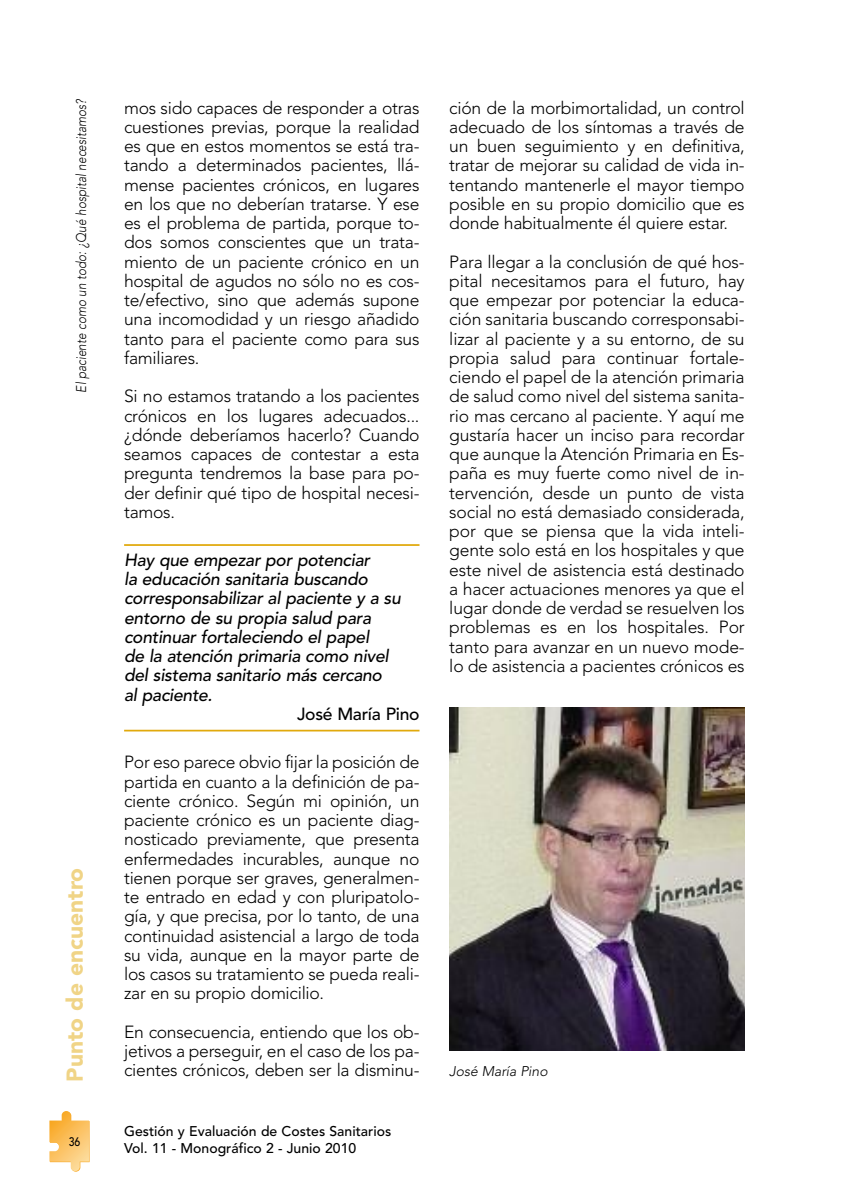
<style>
.page{position:relative;width:844px;height:1191px;background:#fff}
.page>*{position:absolute;margin:0;border:0;box-sizing:border-box;transform-origin:0 0}
.t1{font:900 22.75px "Avenir";color:#f0d486}
.t2{font:300 17.5px/19.2px "Avenir";letter-spacing:-.015em;color:#000;text-align:justify}
.t3{font:italic 500 17.5px/19.2px "Avenir";letter-spacing:-.015em;color:#000}
.t4{font:500 17.5px "Avenir";letter-spacing:-.015em;color:#000}
.t5{font:500 14px/17.5px "Avenir";color:#000}
.t6{font:italic 300 14px "Avenir";color:#000;scale:.85 1}
.t7{font:italic 300 14px "Avenir";color:#000}
.t8{font:500 12.25px "Avenir";color:#000;scale:.85 1}
</style>
<div class="page">
<svg style="left:50px;top:1111px;width:39px;height:60px"></svg>
<hr style="left:124px;top:544px;width:295px;height:2px;background:#e1a90c">
<hr style="left:124px;top:729px;width:295px;height:2px;background:#e1a90c">
<img style="left:449px;top:708px;width:295px;height:342px">
<p class="t6" style="left:76px;top:392px;width:347px;rotate:-90deg">El paciente como un todo: ¿Qué hospital necesitamos?</p>
<h1 class="t1" style="left:66px;top:1081px;width:216px;rotate:-90deg">Punto de encuentro</h1>
<p class="t8" style="left:69px;top:1136px;width:15px">36</p>
<p class="t2" style="left:124px;top:99px;width:297px">mos sido capaces de responder a otras cuestiones previas, porque la realidad es que en estos momentos se está tra&shy;tando a determinados pacientes, llá&shy;mense pacientes crónicos, en lugares en los que no deberían tratarse. Y ese es el problema de partida, porque to&shy;dos somos conscientes que un trata&shy;miento de un paciente crónico en un hospital de agudos no sólo no es cos&shy;te/efectivo, sino que además supone una incomodidad y un riesgo añadido tanto para el paciente como para sus familiares.</p>
<p class="t2" style="left:124px;top:388px;width:297px">Si no estamos tratando a los pacientes crónicos en los lugares adecuados... ¿dónde deberíamos hacerlo? Cuando seamos capaces de contestar a esta pregunta tendremos la base para po&shy;der definir qué tipo de hospital necesi&shy;tamos.</p>
<p class="t3" style="left:124px;top:551px;width:278px">Hay que empezar por potenciar<br>la educación sanitaria buscando corresponsabilizar al paciente y a su entorno de su propia salud para continuar fortaleciendo el papel<br>de la atención primaria como nivel del sistema sanitario más cercano<br>al paciente.</p>
<p class="t4" style="left:297px;top:706px;width:124px">José María Pino</p>
<p class="t2" style="left:124px;top:754px;width:297px">Por eso parece obvio fijar la posición de partida en cuanto a la definición de pa&shy;ciente crónico. Según mi opinión, un paciente crónico es un paciente diag&shy;nosticado previamente, que presenta enfermedades incurables, aunque no tienen porque ser graves, generalmen&shy;te entrado en edad y con pluripatolo&shy;gía, y que precisa, por lo tanto, de una continuidad asistencial a largo de toda su vida, aunque en la mayor parte de los casos su tratamiento se pueda reali&shy;zar en su propio domicilio.</p>
<p class="t2" style="left:124px;top:1023px;width:297px">En consecuencia, entiendo que los ob&shy;jetivos a perseguir, en el caso de los pa&shy;cientes crónicos, deben ser la disminu-</p>
<p class="t5" style="left:124px;top:1123px;width:268px">Gestión y Evaluación de Costes Sanitarios<br>Vol. 11 - Monográfico 2 - Junio 2010</p>
<p class="t2" style="left:449px;top:99px;width:297px">ción de la morbimortalidad, un control adecuado de los síntomas a través de un buen seguimiento y en definitiva, tratar de mejorar su calidad de vida in&shy;tentando mantenerle el mayor tiempo posible en su propio domicilio que es donde habitualmente él quiere estar.</p>
<p class="t2" style="left:449px;top:253px;width:297px">Para llegar a la conclusión de qué hos&shy;pital necesitamos para el futuro, hay que empezar por potenciar la educa&shy;ción sanitaria buscando corresponsabi&shy;lizar al paciente y a su entorno, de su propia salud para continuar fortale&shy;ciendo el papel de la atención primaria de salud como nivel del sistema sanita&shy;rio mas cercano al paciente. Y aquí me gustaría hacer un inciso para recordar que aunque la Atención Primaria en Es&shy;paña es muy fuerte como nivel de in&shy;tervención, desde un punto de vista social no está demasiado considerada, por que se piensa que la vida inteli&shy;gente solo está en los hospitales y que este nivel de asistencia está destinado a hacer actuaciones menores ya que el lugar donde de verdad se resuelven los problemas es en los hospitales. Por tanto para avanzar en un nuevo mode&shy;lo de asistencia a pacientes crónicos es</p>
<p class="t7" style="left:449px;top:1065px;width:100px">José María Pino</p>
</div>
